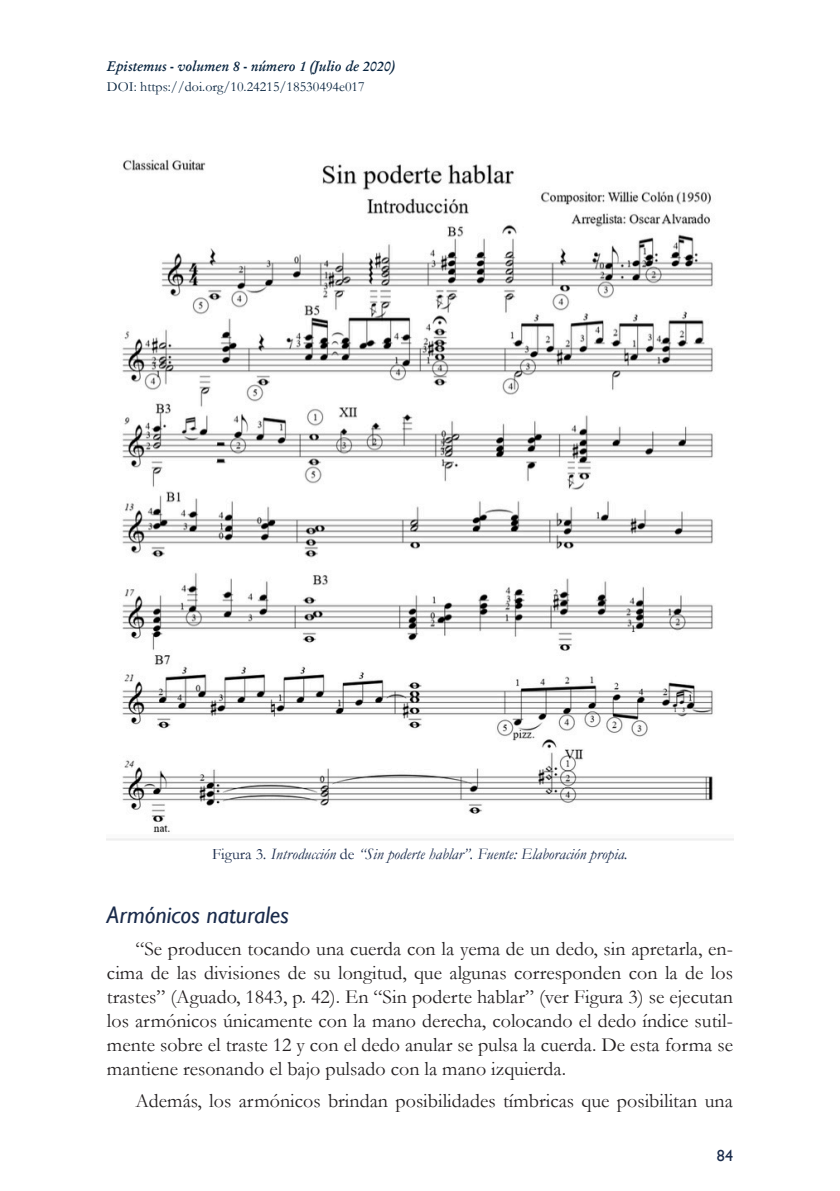
<style>
.page{position:relative;width:840px;height:1191px;background:#fff}
.page>*{position:absolute;margin:0;border:0;box-sizing:border-box;transform-origin:0 0}
.titulo_2{font:italic 24px "Gill Sans";color:#1a2b4b}
.texto{font:20px/24px "Garamond";color:#231f20;text-align:justify}
.leyendas{font:italic 16px "Garamond";color:#1a2b4b}
.t1{font:16px "Gill Sans";color:#1a2b4b}
.t2{font:14px "Garamond";color:#08243f}
.t3{font:italic 600 14px "Garamond";color:#08243f}
.s1{font-style:normal}
</style>
<div class="page">
<img style="left:107px;top:159px;width:625px;height:681px">
<p class="t3" style="left:107px;top:57px;width:289px">Epistemus - volumen 8 - número 1 (Julio de 2020)</p>
<p class="t2" style="left:107px;top:77px;width:259px">DOI: https://doi.org/10.24215/18530494e017</p>
<p class="leyendas" style="left:212px;top:843px;width:417px"><span class="s1">Figura 3</span>. Introducción <span class="s1">de</span> “Sin poderte hablar”. Fuente: Elaboración propia.</p>
<p class="titulo_2" style="left:107px;top:900px;width:183px">Armónicos naturales</p>
<p class="texto" style="left:107px;top:936px;width:627px;text-indent:28px">“Se producen tocando una cuerda con la yema de un dedo, sin apretarla, en&shy;cima de las divisiones de su longitud, que algunas corresponden con la de los trastes” (Aguado, 1843, p. 42). En “Sin poderte hablar” (ver Figura 3) se ejecutan los armónicos únicamente con la mano derecha, colocando el dedo índice sutil&shy;mente sobre el traste 12 y con el dedo anular se pulsa la cuerda. De esta forma se mantiene resonando el bajo pulsado con la mano izquierda.</p>
<p class="texto" style="left:135px;top:1088px;width:598px">Además, los armónicos brindan posibilidades tímbricas que posibilitan una</p>
<p class="t1" style="left:716px;top:1145px;width:17px">84</p>
</div>
